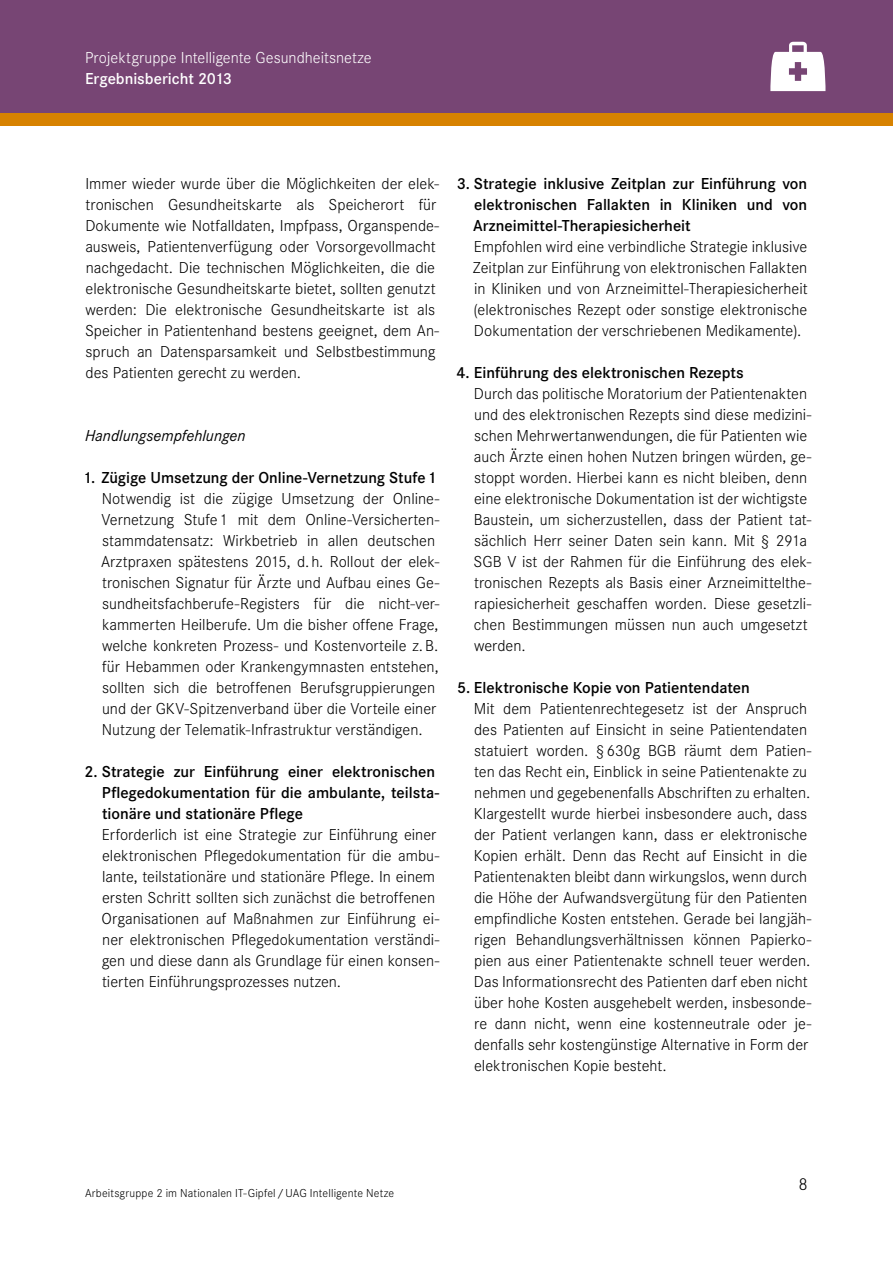
<style>
.page{position:relative;width:893px;height:1263px;background:#fff}
.page>*{position:absolute;margin:0;border:0;box-sizing:border-box;transform-origin:0 0}
.t1{font:300 18px "Corporate S";color:#000}
.t2{font:300 16.5px/21px "Corporate S";color:#000}
.t3{font:600 16.5px/21px "Corporate S";color:#000;text-align:justify}
.t4{font:300 16.5px "Corporate S";color:#fff}
.t5{font:italic 16.5px "Corporate S";color:#000}
.t6{font:600 16.5px "Corporate S";color:#fff}
.t7{font:300 12px "Corporate S";letter-spacing:.015em;color:#000}
</style>
<div class="page">
<div style="left:446px;top:0;width:447px;height:120px;background:#774574"></div>
<div style="left:0;top:0;width:446px;height:120px;background:#774574"></div>
<div style="left:0;top:113px;width:893px;height:13px;background:#d78200"></div>
<svg style="left:770px;top:42px;width:55px;height:49px"></svg>
<p class="t4" style="left:85px;top:49px;width:288px">Projektgruppe Intelligente Gesundheitsnetze</p>
<p class="t6" style="left:85px;top:69px;width:149px">Ergebnisbericht 2013</p>
<p class="t2" style="left:85px;top:173px;width:356px">Immer wieder wurde über die Möglichkeiten der elek&shy;tronischen Gesundheitskarte als Speicherort für Dokumente wie Notfalldaten, Impfpass, Organspende&shy;ausweis, Patientenverfügung oder Vorsorgevollmacht nachgedacht. Die technischen Möglichkeiten, die die elektronische Gesundheitskarte bietet, sollten genutzt werden: Die elektronische Gesundheitskarte ist als Speicher in Patientenhand bestens geeignet, dem An&shy;spruch an Datensparsamkeit und Selbstbestimmung des Patienten gerecht zu werden.</p>
<p class="t5" style="left:85px;top:426px;width:162px">Handlungsempfehlungen</p>
<p class="t3" style="left:83px;top:467px;width:355px">1. Zügige Umsetzung der Online-Vernetzung Stufe1</p>
<p class="t2" style="left:101px;top:488px;width:340px">Notwendig ist die zügige Umsetzung der Online-Vernetzung Stufe1 mit dem Online-Versicherten&shy;stammdatensatz: Wirkbetrieb in allen deutschen Arztpraxen spätestens 2015, d. h. Rollout der elek&shy;tronischen Signatur für Ärzte und Aufbau eines Ge&shy;sundheitsfachberufe-Registers für die nicht-ver&shy;kammerten Heilberufe. Um die bisher offene Frage, welche konkreten Prozess- und Kostenvorteile z.B. für Hebammen oder Krankengymnasten entstehen, sollten sich die betroffenen Berufsgruppierungen und der GKV-Spitzenverband über die Vorteile einer Nutzung der Telematik-Infrastruktur verständigen.</p>
<p class="t3" style="left:102px;top:761px;width:339px;text-align:left;text-indent:-17px">2. Strategie zur Einführung einer elektronischen<br>Pflegedokumentation für die ambulante, teilsta&shy;tionäre und stationäre Pflege</p>
<p class="t2" style="left:102px;top:824px;width:339px">Erforderlich ist eine Strategie zur Einführung einer elektronischen Pflegedokumentation für die ambu&shy;lante, teilstationäre und stationäre Pflege. In einem ersten Schritt sollten sich zunächst die betroffenen Organisationen auf Maßnahmen zur Einführung ei&shy;ner elektronischen Pflegedokumentation verständi&shy;gen und diese dann als Grundlage für einen konsen&shy;tierten Einführungsprozesses nutzen.</p>
<p class="t3" style="left:473px;top:173px;width:335px;text-indent:-16px">3. Strategie inklusive Zeitplan zur Einführung von elektronischen Fallakten in Kliniken und von Arzneimittel-Therapiesicherheit</p>
<p class="t2" style="left:473px;top:236px;width:336px;text-align:justify">Empfohlen wird eine verbindliche Strategie inklusive Zeitplan zur Einführung von elektronischen Fallakten in Kliniken und von Arzneimittel-Therapiesicherheit (elektronisches Rezept oder sonstige elektronische Dokumentation der verschriebenen Medikamente).</p>
<p class="t3" style="left:457px;top:362px;width:289px">4. Einführung des elektronischen Rezepts</p>
<p class="t2" style="left:474px;top:383px;width:339px">Durch das politische Moratorium der Patientenakten und des elektronischen Rezepts sind diese medizini&shy;schen Mehrwertanwendungen, die für Patienten wie auch Ärzte einen hohen Nutzen bringen würden, ge&shy;stoppt worden. Hierbei kann es nicht bleiben, denn eine elektronische Dokumentation ist der wichtigste Baustein, um sicherzustellen, dass der Patient tat&shy;sächlich Herr seiner Daten sein kann. Mit § 291a SGB V ist der Rahmen für die Einführung des elek&shy;tronischen Rezepts als Basis einer Arzneimittelthe&shy;rapiesicherheit geschaffen worden. Diese gesetzli&shy;chen Bestimmungen müssen nun auch umgesetzt werden.</p>
<p class="t3" style="left:457px;top:677px;width:294px">5. Elektronische Kopie von Patientendaten</p>
<p class="t2" style="left:474px;top:698px;width:339px">Mit dem Patientenrechtegesetz ist der Anspruch des Patienten auf Einsicht in seine Patientendaten statuiert worden. §630g BGB räumt dem Patien&shy;ten das Recht ein, Einblick in seine Patientenakte zu nehmen und gegebenenfalls Abschriften zu erhalten.<br>Klargestellt wurde hierbei insbesondere auch, dass der Patient verlangen kann, dass er elektronische Kopien erhält. Denn das Recht auf Einsicht in die Patientenakten bleibt dann wirkungslos, wenn durch die Höhe der Aufwandsvergütung für den Patienten empfindliche Kosten entstehen. Gerade bei langjäh&shy;rigen Behandlungsverhältnissen können Papierko&shy;pien aus einer Patientenakte schnell teuer werden.<br>Das Informationsrecht des Patienten darf eben nicht über hohe Kosten ausgehebelt werden, insbesonde&shy;re dann nicht, wenn eine kostenneutrale oder je&shy;denfalls sehr kostengünstige Alternative in Form der elektronischen Kopie besteht.</p>
<p class="t7" style="left:85px;top:1186px;width:311px">Arbeitsgruppe 2 im Nationalen IT-Gipfel/UAG Intelligente Netze</p>
<p class="t1" style="left:799px;top:1174px;width:11px">8</p>
</div>
